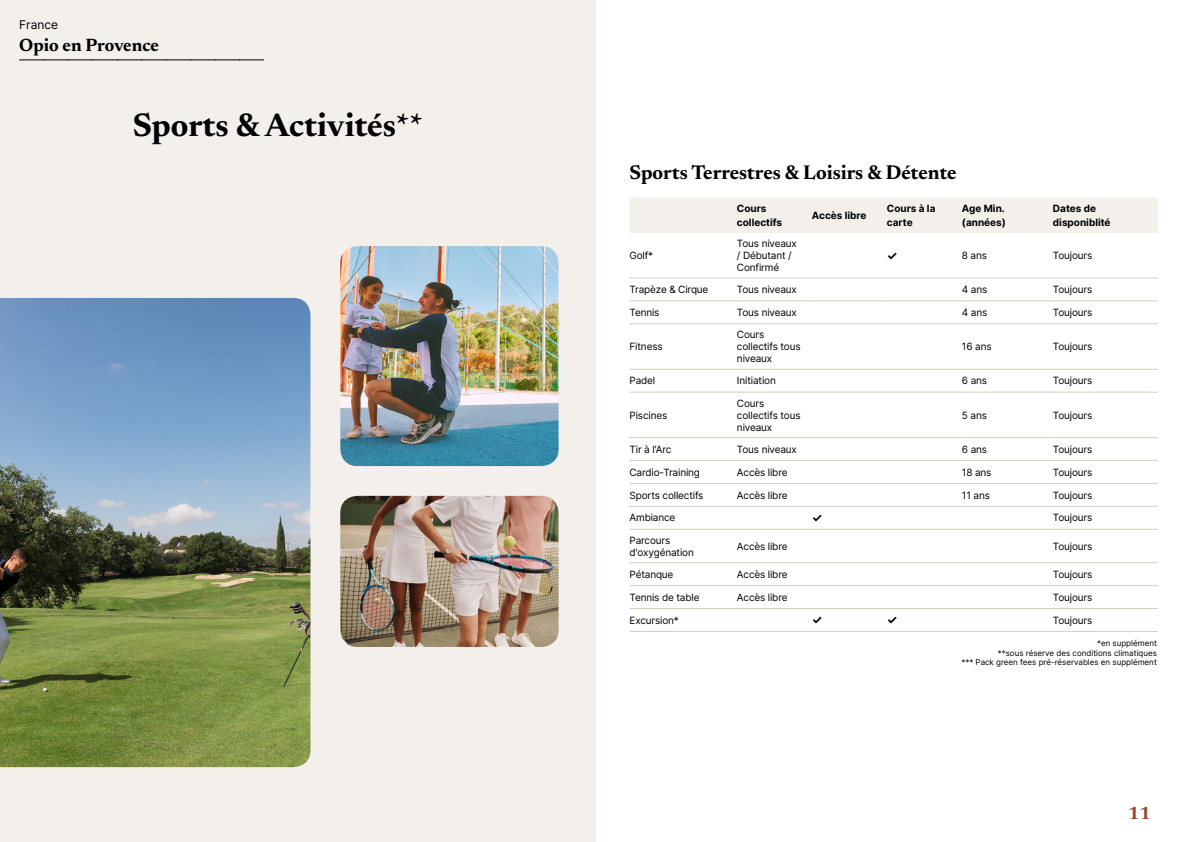
<style>
.page{position:relative;width:1191px;height:842px;background:#fff}
.page>*{position:absolute;margin:0;border:0;box-sizing:border-box;transform-origin:0 0}
.t1{font:700 33px "Newsreader 24 pt";color:#000}
.t2{font:700 20px "Newsreader 24 pt";color:#000}
.t3{font:700 18px "Newsreader 24 pt";color:#000}
.t4{font:700 18px "Newsreader 24 pt";color:#9d432c}
.t5{font:12px "Inter";color:#000}
.t6{font:700 12px "Inter";color:#000}
.t7{font:10px/12px "Inter";letter-spacing:-.015em;color:#000}
.t8{font:700 10px/14px "Inter";color:#000}
.t9{font:8px/9.6px "Inter";color:#000;text-align:right}
</style>
<div class="page">
<div style="left:0;top:0;width:595px;height:842px;background:#f3f0ec"></div>
<img style="left:340px;top:246px;width:218px;height:220px">
<img style="left:0;top:298px;width:310px;height:469px">
<img style="left:340px;top:496px;width:218px;height:151px">
<svg style="left:20px;top:60px;width:244px;height:1px"></svg>
<div style="left:630px;top:198px;width:527px;height:35px;background:#f3f0ec"></div>
<hr style="left:629px;top:277px;width:108px;height:1px;background:#d7cdc1">
<hr style="left:737px;top:277px;width:75px;height:1px;background:#d7cdc1">
<hr style="left:812px;top:277px;width:75px;height:1px;background:#d7cdc1">
<hr style="left:887px;top:277px;width:75px;height:1px;background:#d7cdc1">
<hr style="left:962px;top:277px;width:91px;height:1px;background:#d7cdc1">
<hr style="left:1053px;top:277px;width:104px;height:1px;background:#d7cdc1">
<hr style="left:629px;top:300px;width:108px;height:1px;background:#d7cdc1">
<hr style="left:737px;top:300px;width:75px;height:1px;background:#d7cdc1">
<hr style="left:812px;top:300px;width:75px;height:1px;background:#d7cdc1">
<hr style="left:887px;top:300px;width:75px;height:1px;background:#d7cdc1">
<hr style="left:962px;top:300px;width:91px;height:1px;background:#d7cdc1">
<hr style="left:1053px;top:300px;width:104px;height:1px;background:#d7cdc1">
<hr style="left:629px;top:323px;width:108px;height:1px;background:#d7cdc1">
<hr style="left:737px;top:323px;width:75px;height:1px;background:#d7cdc1">
<hr style="left:812px;top:323px;width:75px;height:1px;background:#d7cdc1">
<hr style="left:887px;top:323px;width:75px;height:1px;background:#d7cdc1">
<hr style="left:962px;top:323px;width:91px;height:1px;background:#d7cdc1">
<hr style="left:1053px;top:323px;width:104px;height:1px;background:#d7cdc1">
<hr style="left:629px;top:369px;width:108px;height:1px;background:#d7cdc1">
<hr style="left:737px;top:369px;width:75px;height:1px;background:#d7cdc1">
<hr style="left:812px;top:369px;width:75px;height:1px;background:#d7cdc1">
<hr style="left:887px;top:369px;width:75px;height:1px;background:#d7cdc1">
<hr style="left:962px;top:369px;width:91px;height:1px;background:#d7cdc1">
<hr style="left:1053px;top:369px;width:104px;height:1px;background:#d7cdc1">
<hr style="left:629px;top:392px;width:108px;height:1px;background:#d7cdc1">
<hr style="left:737px;top:392px;width:75px;height:1px;background:#d7cdc1">
<hr style="left:812px;top:392px;width:75px;height:1px;background:#d7cdc1">
<hr style="left:887px;top:392px;width:75px;height:1px;background:#d7cdc1">
<hr style="left:962px;top:392px;width:91px;height:1px;background:#d7cdc1">
<hr style="left:1053px;top:392px;width:104px;height:1px;background:#d7cdc1">
<hr style="left:629px;top:437px;width:108px;height:1px;background:#d7cdc1">
<hr style="left:737px;top:437px;width:75px;height:1px;background:#d7cdc1">
<hr style="left:812px;top:437px;width:75px;height:1px;background:#d7cdc1">
<hr style="left:887px;top:437px;width:75px;height:1px;background:#d7cdc1">
<hr style="left:962px;top:437px;width:91px;height:1px;background:#d7cdc1">
<hr style="left:1053px;top:437px;width:104px;height:1px;background:#d7cdc1">
<hr style="left:629px;top:460px;width:108px;height:1px;background:#d7cdc1">
<hr style="left:737px;top:460px;width:75px;height:1px;background:#d7cdc1">
<hr style="left:812px;top:460px;width:75px;height:1px;background:#d7cdc1">
<hr style="left:887px;top:460px;width:75px;height:1px;background:#d7cdc1">
<hr style="left:962px;top:460px;width:91px;height:1px;background:#d7cdc1">
<hr style="left:1053px;top:460px;width:104px;height:1px;background:#d7cdc1">
<hr style="left:629px;top:483px;width:108px;height:1px;background:#d7cdc1">
<hr style="left:737px;top:483px;width:75px;height:1px;background:#d7cdc1">
<hr style="left:812px;top:483px;width:75px;height:1px;background:#d7cdc1">
<hr style="left:887px;top:483px;width:75px;height:1px;background:#d7cdc1">
<hr style="left:962px;top:483px;width:91px;height:1px;background:#d7cdc1">
<hr style="left:1053px;top:483px;width:104px;height:1px;background:#d7cdc1">
<hr style="left:629px;top:506px;width:108px;height:1px;background:#d7cdc1">
<hr style="left:737px;top:506px;width:75px;height:1px;background:#d7cdc1">
<hr style="left:812px;top:506px;width:75px;height:1px;background:#d7cdc1">
<hr style="left:887px;top:506px;width:75px;height:1px;background:#d7cdc1">
<hr style="left:962px;top:506px;width:91px;height:1px;background:#d7cdc1">
<hr style="left:1053px;top:506px;width:104px;height:1px;background:#d7cdc1">
<hr style="left:629px;top:529px;width:108px;height:1px;background:#d7cdc1">
<hr style="left:737px;top:529px;width:75px;height:1px;background:#d7cdc1">
<hr style="left:812px;top:529px;width:75px;height:1px;background:#d7cdc1">
<hr style="left:887px;top:529px;width:75px;height:1px;background:#d7cdc1">
<hr style="left:962px;top:529px;width:91px;height:1px;background:#d7cdc1">
<hr style="left:1053px;top:529px;width:104px;height:1px;background:#d7cdc1">
<hr style="left:629px;top:562px;width:108px;height:1px;background:#d7cdc1">
<hr style="left:737px;top:562px;width:75px;height:1px;background:#d7cdc1">
<hr style="left:812px;top:562px;width:75px;height:1px;background:#d7cdc1">
<hr style="left:887px;top:562px;width:75px;height:1px;background:#d7cdc1">
<hr style="left:962px;top:562px;width:91px;height:1px;background:#d7cdc1">
<hr style="left:1053px;top:562px;width:104px;height:1px;background:#d7cdc1">
<hr style="left:629px;top:585px;width:108px;height:1px;background:#d7cdc1">
<hr style="left:737px;top:585px;width:75px;height:1px;background:#d7cdc1">
<hr style="left:812px;top:585px;width:75px;height:1px;background:#d7cdc1">
<hr style="left:887px;top:585px;width:75px;height:1px;background:#d7cdc1">
<hr style="left:962px;top:585px;width:91px;height:1px;background:#d7cdc1">
<hr style="left:1053px;top:585px;width:104px;height:1px;background:#d7cdc1">
<hr style="left:629px;top:608px;width:108px;height:1px;background:#d7cdc1">
<hr style="left:737px;top:608px;width:75px;height:1px;background:#d7cdc1">
<hr style="left:812px;top:608px;width:75px;height:1px;background:#d7cdc1">
<hr style="left:887px;top:608px;width:75px;height:1px;background:#d7cdc1">
<hr style="left:962px;top:608px;width:91px;height:1px;background:#d7cdc1">
<hr style="left:1053px;top:608px;width:104px;height:1px;background:#d7cdc1">
<hr style="left:629px;top:631px;width:108px;height:1px;background:#d7cdc1">
<hr style="left:737px;top:631px;width:75px;height:1px;background:#d7cdc1">
<hr style="left:812px;top:631px;width:75px;height:1px;background:#d7cdc1">
<hr style="left:887px;top:631px;width:75px;height:1px;background:#d7cdc1">
<hr style="left:962px;top:631px;width:91px;height:1px;background:#d7cdc1">
<hr style="left:1053px;top:631px;width:104px;height:1px;background:#d7cdc1">
<p class="t5" style="left:19px;top:15px;width:40px">France</p>
<h3 class="t3" style="left:19px;top:32px;width:141px">Opio en Provence</h3>
<h1 class="t1" style="left:133px;top:101px;width:292px">Sports &amp; Activités**</h1>
<h2 class="t2" style="left:629px;top:158px;width:329px">Sports Terrestres &amp; Loisirs &amp; Détente</h2>
<p class="t8" style="left:737px;top:201px;width:47px">Cours collectifs</p>
<p class="t8" style="left:812px;top:208px;width:56px">Accès libre</p>
<p class="t8" style="left:887px;top:201px;width:50px">Cours à la carte</p>
<p class="t8" style="left:962px;top:201px;width:45px">Age Min. (années)</p>
<p class="t8" style="left:1053px;top:201px;width:59px">Dates de disponiblité</p>
<p class="t7" style="left:629px;top:249px;width:25px">Golf*</p>
<p class="t7" style="left:737px;top:237px;width:62px">Tous niveaux / Débutant /<br>Confirmé</p>
<p class="t6" style="left:887px;top:247px;width:12px">✓</p>
<p class="t7" style="left:962px;top:249px;width:27px">8 ans</p>
<p class="t7" style="left:1053px;top:249px;width:41px">Toujours</p>
<p class="t7" style="left:629px;top:283px;width:80px">Trapèze &amp; Cirque</p>
<p class="t7" style="left:737px;top:283px;width:62px">Tous niveaux</p>
<p class="t7" style="left:962px;top:283px;width:27px">4 ans</p>
<p class="t7" style="left:1053px;top:283px;width:41px">Toujours</p>
<p class="t7" style="left:629px;top:306px;width:31px">Tennis</p>
<p class="t7" style="left:737px;top:306px;width:62px">Tous niveaux</p>
<p class="t7" style="left:962px;top:306px;width:27px">4 ans</p>
<p class="t7" style="left:1053px;top:306px;width:41px">Toujours</p>
<p class="t7" style="left:629px;top:340px;width:35px">Fitness</p>
<p class="t7" style="left:737px;top:328px;width:65px">Cours collectifs tous niveaux</p>
<p class="t7" style="left:962px;top:340px;width:31px">16 ans</p>
<p class="t7" style="left:1053px;top:340px;width:41px">Toujours</p>
<p class="t7" style="left:629px;top:374px;width:27px">Padel</p>
<p class="t7" style="left:737px;top:374px;width:40px">Initiation</p>
<p class="t7" style="left:962px;top:374px;width:27px">6 ans</p>
<p class="t7" style="left:1053px;top:374px;width:41px">Toujours</p>
<p class="t7" style="left:629px;top:409px;width:39px">Piscines</p>
<p class="t7" style="left:737px;top:397px;width:65px">Cours collectifs tous niveaux</p>
<p class="t7" style="left:962px;top:409px;width:27px">5 ans</p>
<p class="t7" style="left:1053px;top:409px;width:41px">Toujours</p>
<p class="t7" style="left:629px;top:443px;width:43px">Tir à l'Arc</p>
<p class="t7" style="left:737px;top:443px;width:62px">Tous niveaux</p>
<p class="t7" style="left:962px;top:443px;width:27px">6 ans</p>
<p class="t7" style="left:1053px;top:443px;width:41px">Toujours</p>
<p class="t7" style="left:629px;top:466px;width:72px">Cardio-Training</p>
<p class="t7" style="left:737px;top:466px;width:52px">Accès libre</p>
<p class="t7" style="left:962px;top:466px;width:31px">18 ans</p>
<p class="t7" style="left:1053px;top:466px;width:41px">Toujours</p>
<p class="t7" style="left:629px;top:489px;width:75px">Sports collectifs</p>
<p class="t7" style="left:737px;top:489px;width:52px">Accès libre</p>
<p class="t7" style="left:962px;top:489px;width:30px">11 ans</p>
<p class="t7" style="left:1053px;top:489px;width:41px">Toujours</p>
<p class="t7" style="left:629px;top:511px;width:47px">Ambiance</p>
<p class="t6" style="left:812px;top:509px;width:12px">✓</p>
<p class="t7" style="left:1053px;top:512px;width:41px">Toujours</p>
<p class="t7" style="left:629px;top:534px;width:66px">Parcours d'oxygénation</p>
<p class="t7" style="left:737px;top:540px;width:52px">Accès libre</p>
<p class="t7" style="left:1053px;top:540px;width:41px">Toujours</p>
<p class="t7" style="left:629px;top:568px;width:45px">Pétanque</p>
<p class="t7" style="left:737px;top:568px;width:52px">Accès libre</p>
<p class="t7" style="left:1053px;top:568px;width:41px">Toujours</p>
<p class="t7" style="left:629px;top:591px;width:71px">Tennis de table</p>
<p class="t7" style="left:737px;top:591px;width:52px">Accès libre</p>
<p class="t7" style="left:1053px;top:591px;width:41px">Toujours</p>
<p class="t7" style="left:629px;top:614px;width:51px">Excursion*</p>
<p class="t6" style="left:812px;top:611px;width:12px">✓</p>
<p class="t6" style="left:887px;top:611px;width:12px">✓</p>
<p class="t7" style="left:1053px;top:614px;width:41px">Toujours</p>
<p class="t9" style="left:961px;top:638px;width:197px">*en supplément<br>**sous réserve des conditions climatiques<br>*** Pack green fees pré-réservables en supplément</p>
<h3 class="t4" style="left:1128px;top:800px;width:24px">11</h3>
</div>
